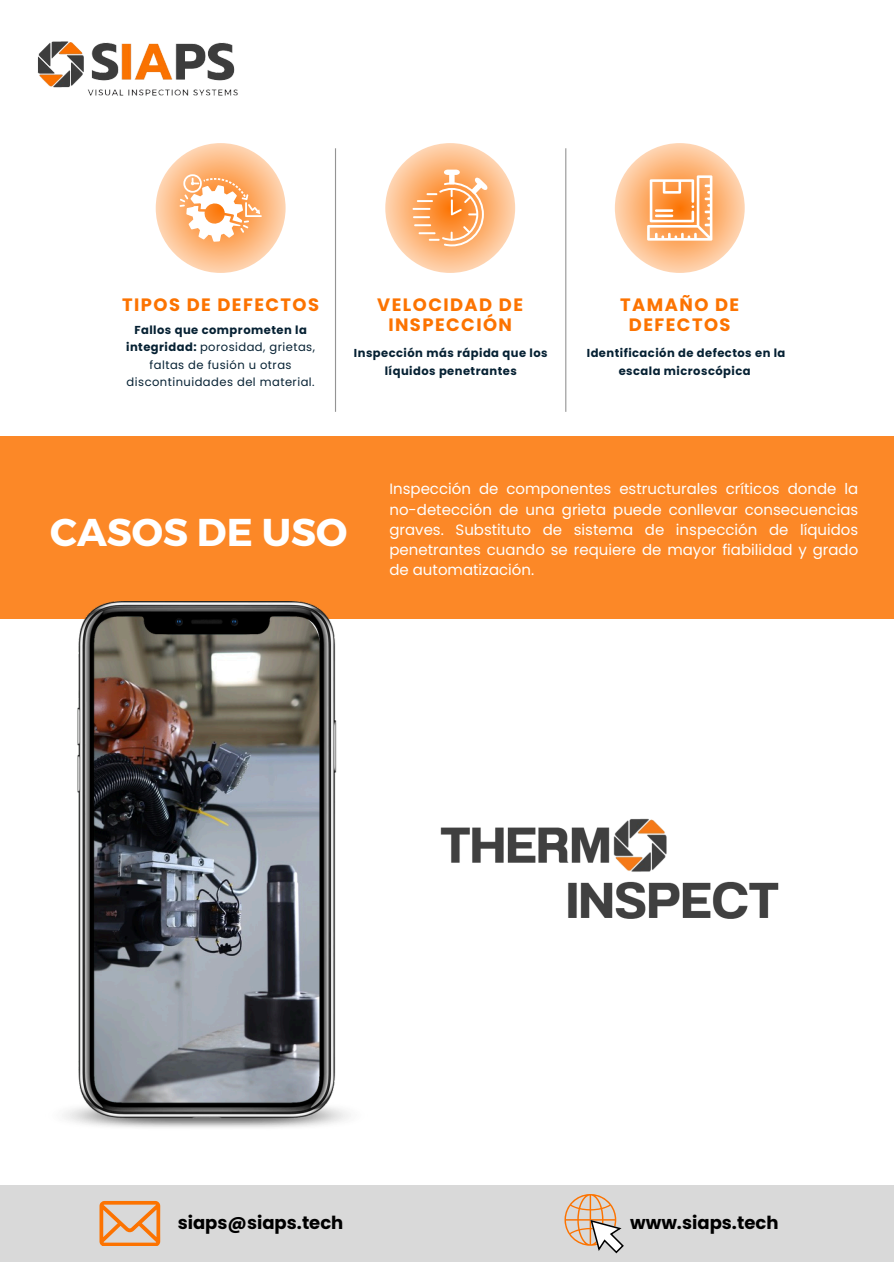
<style>
.page{position:relative;width:894px;height:1264px;background:#fff}
.page>*{position:absolute;margin:0;border:0;box-sizing:border-box;transform-origin:0 0}
.t1{font:700 38.7px "Montserrat";color:#fff}
.t2{font:700 18px "Poppins";color:#000}
.t3{font:700 17.85px/20.7px "Poppins";letter-spacing:.08em;color:#fc7301;text-align:center}
.t4{font:15px/20.2px "Poppins";color:#fff;text-align:justify}
.t5{font:11.55px/17.2px "Poppins";letter-spacing:.04em;color:#062133;text-align:center}
.t6{font:700 11.55px/17.2px "Poppins";letter-spacing:.04em;color:#062133;text-align:center}
.s1{font-weight:700}
</style>
<div class="page">
<div style="left:0;top:436px;width:893px;height:182px;background:#fc8827"></div>
<img style="left:37px;top:41px;width:201px;height:55px">
<div style="left:0;top:1185px;width:893px;height:77px;background:#d9d9d9"></div>
<svg style="left:99px;top:1200px;width:61px;height:45px"></svg>
<svg style="left:564px;top:1194px;width:60px;height:59px"></svg>
<svg style="left:156px;top:143px;width:129px;height:130px"></svg>
<svg style="left:385px;top:143px;width:130px;height:130px"></svg>
<hr style="left:565px;top:148px;width:1px;height:264px;background:#949494">
<hr style="left:335px;top:148px;width:1px;height:264px;background:#949494">
<svg style="left:614px;top:143px;width:130px;height:130px"></svg>
<svg style="left:179px;top:174px;width:82px;height:68px"></svg>
<svg style="left:412px;top:170px;width:76px;height:76px"></svg>
<svg style="left:647px;top:175px;width:65px;height:66px"></svg>
<img style="left:42px;top:602px;width:328px;height:526px">
<img style="left:440px;top:818px;width:339px;height:101px">
<p class="t3" style="left:122px;top:294px;width:198px">TIPOS DE DEFECTOS</p>
<h2 class="t3" style="left:377px;top:294px;width:147px">VELOCIDAD DE<br>INSPECCIÓN</h2>
<h5 class="t3" style="left:620px;top:294px;width:120px">TAMAÑO DE<br>DEFECTOS</h5>
<p class="t6" style="left:354px;top:344px;width:195px">Inspección más rápida que los líquidos penetrantes</p>
<p class="t6" style="left:586px;top:344px;width:200px">Identificación de defectos en la escala microscópica</p>
<p class="t5" style="left:126px;top:321px;width:190px"><span class="s1">Fallos que comprometen la integridad:</span> porosidad, grietas, faltas de fusión u otras discontinuidades del material.</p>
<p class="t1" style="left:50px;top:507px;width:298px">CASOS DE USO</p>
<p class="t4" style="left:389px;top:479px;width:470px">Inspección de componentes estructurales críticos donde la no-detección de una grieta puede conllevar consecuencias graves. Substituto de sistema de inspección de líquidos penetrantes cuando se requiere de mayor fiabilidad y grado de automatización.</p>
<h2 class="t2" style="left:178px;top:1210px;width:167px">siaps@siaps.tech</h2>
<p class="t2" style="left:630px;top:1210px;width:150px">www.siaps.tech</p>
</div>
